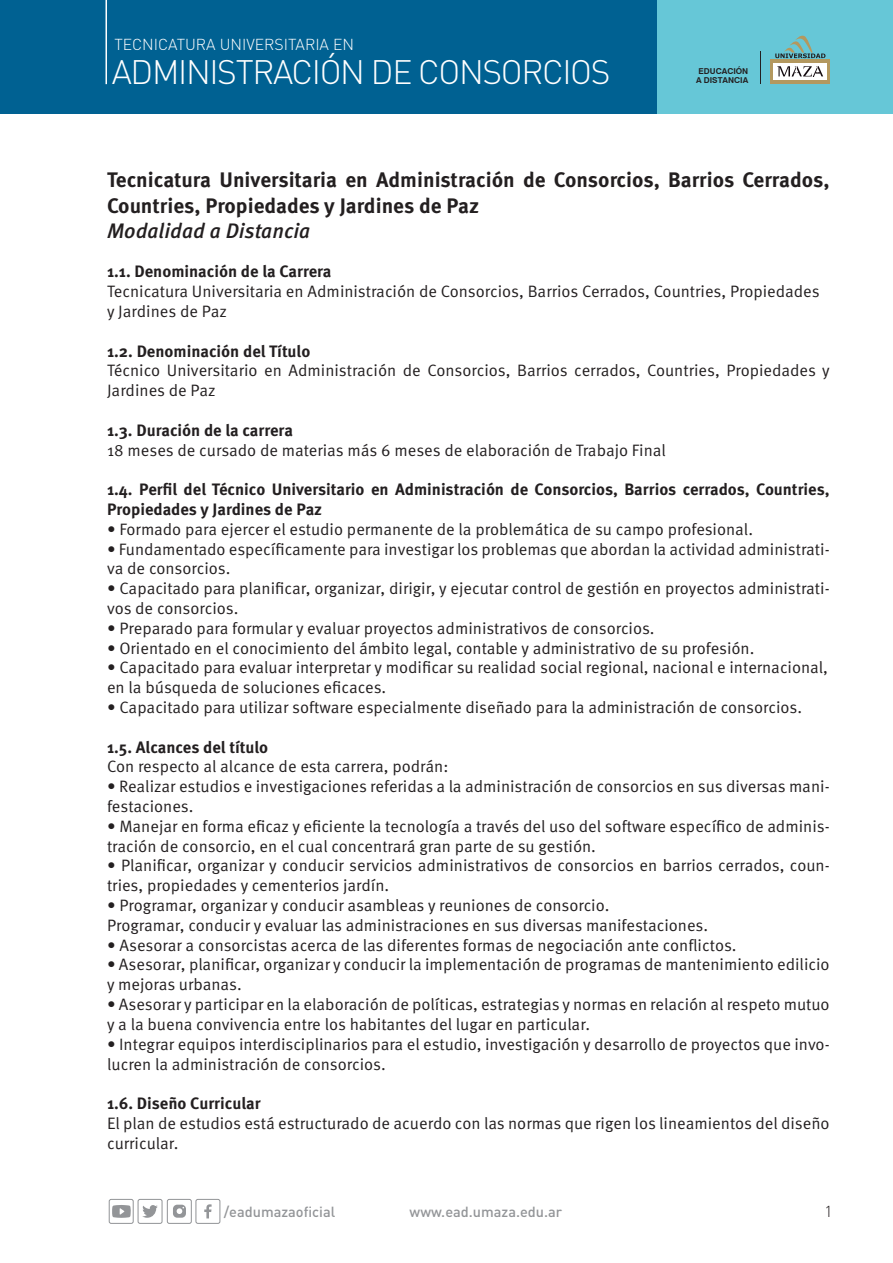
<style>
.page{position:relative;width:893px;height:1263px;background:#fff}
.page>*{position:absolute;margin:0;border:0;box-sizing:border-box;transform-origin:0 0}
.t1{font:300 33.6px "DIN Pro";letter-spacing:-.04em;color:#fff}
.t2{font:700 21px/25.2px "Meta Pro";color:#231f20}
.t3{font:italic 500 21px "Meta Pro";color:#231f20}
.t4{font:16.5px/19.8px "Meta Pro";color:#231f20}
.t5{font:700 16.5px/19.8px "Meta Pro";color:#231f20}
.t6{font:300 15.75px "DIN Pro";color:#fff}
.t7{font:300 15.75px "DIN Pro";color:#231f20}
.t8{font:500 14.55px "DIN Pro";color:#939598}
.t9{font:700 8.1px/9px "Swiss 721 BT";color:#231f20;text-align:center}
</style>
<div class="page">
<div style="left:0;top:0;width:893px;height:114px;background:#66c7d7"></div>
<div style="left:0;top:0;width:657px;height:114px;background:#006192"></div>
<hr style="left:105px;top:0;width:2px;height:84px;background:#fff">
<hr style="left:760px;top:51px;width:1px;height:33px;background:#231f20">
<div style="left:770px;top:59px;width:60px;height:25px;background:#b3985f"></div>
<div style="left:774px;top:63px;width:53px;height:17px;background:#fff"></div>
<svg style="left:777px;top:66px;width:46px;height:11px"></svg>
<svg style="left:775px;top:35px;width:50px;height:23px"></svg>
<div style="left:109px;top:1199px;width:25px;height:25px;border:1px solid #939598;border-radius:2px"></div>
<div style="left:138px;top:1199px;width:25px;height:25px;border:1px solid #939598;border-radius:2px"></div>
<div style="left:195px;top:1199px;width:25px;height:25px;border:1px solid #939598;border-radius:2px"></div>
<div style="left:167px;top:1199px;width:25px;height:25px;border:1px solid #939598;border-radius:2px"></div>
<svg style="left:112px;top:1205px;width:19px;height:13px"></svg>
<svg style="left:142px;top:1205px;width:16px;height:13px"></svg>
<svg style="left:204px;top:1204px;width:8px;height:14px"></svg>
<div style="left:173px;top:1205px;width:13px;height:13px;background:#939598;border-radius:4px"></div>
<svg style="left:177px;top:1207px;width:7px;height:7px"></svg>
<p class="t6" style="left:114px;top:33px;width:241px">TECNICATURA UNIVERSITARIA EN</p>
<h1 class="t1" style="left:112px;top:49px;width:500px">ADMINISTRACIÓN DE CONSORCIOS</h1>
<p class="t9" style="left:696px;top:67px;width:54px">EDUCACIÓN<br>A DISTANCIA</p>
<p class="t2" style="left:107px;top:168px;width:724px">Tecnicatura Universitaria en Administración de Consorcios, Barrios Cerrados,<br>Countries, Propiedades y Jardines de Paz</p>
<p class="t3" style="left:107px;top:217px;width:205px">Modalidad a Distancia</p>
<p class="t5" style="left:107px;top:262px;width:226px">1.1. Denominación de la Carrera</p>
<p class="t4" style="left:107px;top:282px;width:714px">Tecnicatura Universitaria en Administración de Consorcios, Barrios Cerrados, Countries, Propiedades y Jardines de Paz</p>
<p class="t5" style="left:107px;top:341px;width:205px">1.2. Denominación del Título</p>
<p class="t4" style="left:107px;top:361px;width:724px">Técnico Universitario en Administración de Consorcios, Barrios cerrados, Countries, Propiedades y<br>Jardines de Paz</p>
<p class="t5" style="left:107px;top:421px;width:187px">1.3. Duración de la carrera</p>
<p class="t4" style="left:107px;top:440px;width:560px">18 meses de cursado de materias más 6 meses de elaboración de Trabajo Final</p>
<p class="t5" style="left:107px;top:480px;width:724px">1.4. Perfil del Técnico Universitario en Administración de Consorcios, Barrios cerrados, Countries,<br>Propiedades y Jardines de Paz</p>
<p class="t4" style="left:107px;top:520px;width:647px">• Formado para ejercer el estudio permanente de la problemática de su campo profesional.</p>
<p class="t4" style="left:107px;top:539px;width:724px">• Fundamentado específicamente para investigar los problemas que abordan la actividad administrati&shy;va de consorcios.</p>
<p class="t4" style="left:107px;top:579px;width:724px">• Capacitado para planificar, organizar, dirigir, y ejecutar control de gestión en proyectos administrati&shy;vos de consorcios.</p>
<p class="t4" style="left:107px;top:619px;width:549px">• Preparado para formular y evaluar proyectos administrativos de consorcios.</p>
<p class="t4" style="left:107px;top:638px;width:649px">• Orientado en el conocimiento del ámbito legal, contable y administrativo de su profesión.</p>
<p class="t4" style="left:107px;top:658px;width:722px">• Capacitado para evaluar interpretar y modificar su realidad social regional, nacional e internacional, en la búsqueda de soluciones eficaces.</p>
<p class="t4" style="left:107px;top:698px;width:697px">• Capacitado para utilizar software especialmente diseñado para la administración de consorcios.</p>
<p class="t5" style="left:107px;top:737px;width:163px">1.5. Alcances del título</p>
<p class="t4" style="left:107px;top:757px;width:343px">Con respecto al alcance de esta carrera, podrán:</p>
<p class="t4" style="left:107px;top:777px;width:724px">• Realizar estudios e investigaciones referidas a la administración de consorcios en sus diversas mani&shy;festaciones.</p>
<p class="t4" style="left:107px;top:817px;width:724px">• Manejar en forma eficaz y eficiente la tecnología a través del uso del software específico de adminis&shy;tración de consorcio, en el cual concentrará gran parte de su gestión.</p>
<p class="t4" style="left:107px;top:856px;width:724px">• Planificar, organizar y conducir servicios administrativos de consorcios en barrios cerrados, coun&shy;tries, propiedades y cementerios jardín.</p>
<p class="t4" style="left:107px;top:896px;width:603px">• Programar, organizar y conducir asambleas y reuniones de consorcio.<br>Programar, conducir y evaluar las administraciones en sus diversas manifestaciones.</p>
<p class="t4" style="left:107px;top:935px;width:631px">• Asesorar a consorcistas acerca de las diferentes formas de negociación ante conflictos.</p>
<p class="t4" style="left:107px;top:955px;width:724px">• Asesorar, planificar, organizar y conducir la implementación de programas de mantenimiento edilicio y mejoras urbanas.</p>
<p class="t4" style="left:107px;top:995px;width:724px">• Asesorar y participar en la elaboración de políticas, estrategias y normas en relación al respeto mutuo y a la buena convivencia entre los habitantes del lugar en particular.</p>
<p class="t4" style="left:107px;top:1034px;width:724px">• Integrar equipos interdisciplinarios para el estudio, investigación y desarrollo de proyectos que invo&shy;lucren la administración de consorcios.</p>
<p class="t5" style="left:107px;top:1094px;width:155px">1.6. Diseño Curricular</p>
<p class="t4" style="left:107px;top:1114px;width:724px">El plan de estudios está estructurado de acuerdo con las normas que rigen los lineamientos del diseño curricular.</p>
<p class="t8" style="left:224px;top:1202px;width:113px">/eadumazaoficial</p>
<p class="t8" style="left:410px;top:1202px;width:154px">www.ead.umaza.edu.ar</p>
<p class="t7" style="left:824px;top:1200px;width:10px">1</p>
</div>
